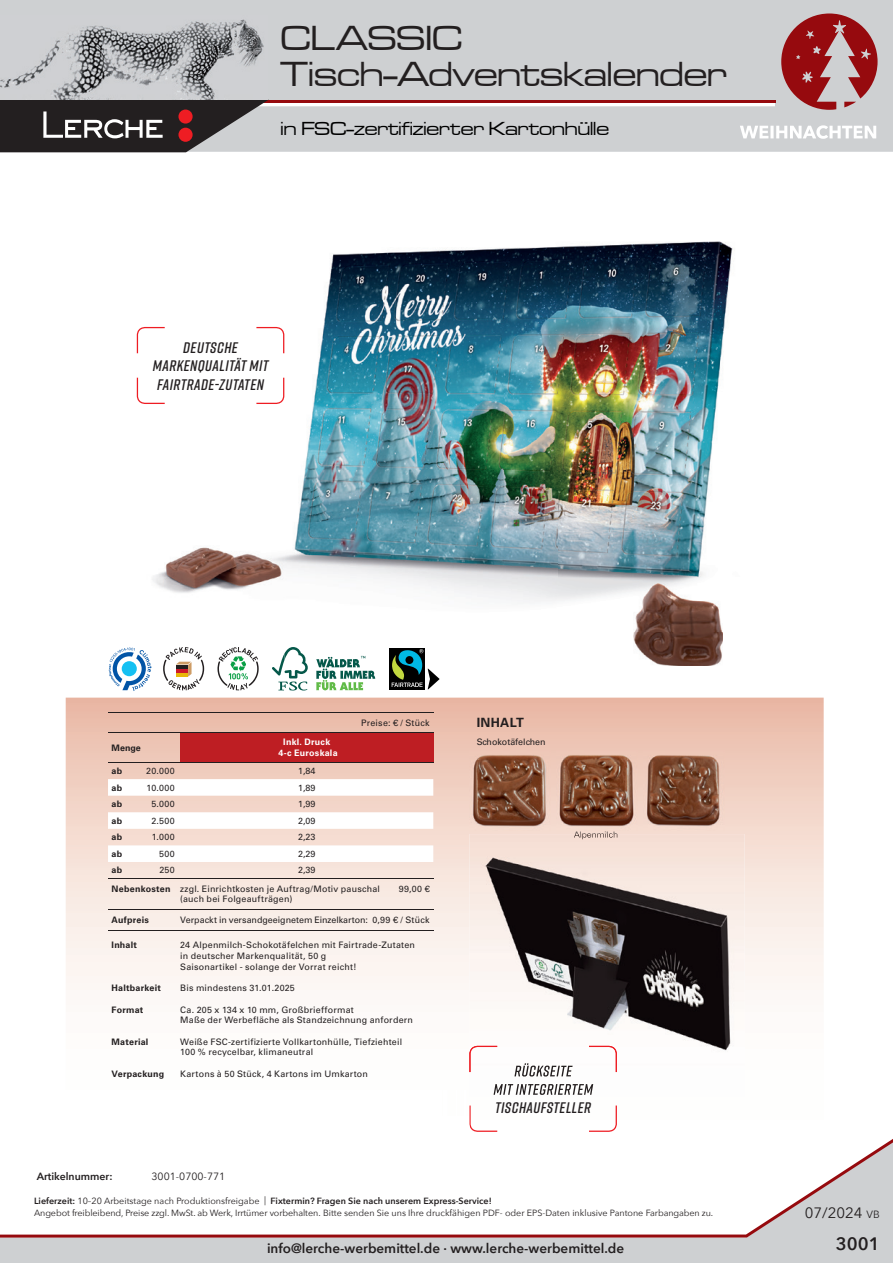
<style>
.page{position:relative;width:893px;height:1263px;background:#fff}
.page>*{position:absolute;margin:0;border:0;box-sizing:border-box;transform-origin:0 0}
.t1{font:36px/36px "Microgramma D Medi Exte";color:#231f20}
.t2{font:19.5px "Microgramma D Medi Exte";color:#000}
.t3{font:600 18px "Avenir Next";color:#231f20}
.t4{font:italic 600 15.3px/18.3px "Rift";letter-spacing:.03em;color:#231f20;text-align:center}
.t5{font:15px "Avenir Next";color:#231f20}
.t6{font:600 13.5px "Avenir Next";color:#231f20}
.t7{font:700 12.75px "Univers LT Pro 65";letter-spacing:.025em;color:#231f20}
.t8{font:600 10.5px "Avenir Next";color:#231f20}
.t9{font:10.5px "Avenir Next";color:#231f20}
.t10{font:9px/12px "Avenir Next";letter-spacing:-.01em;color:#231f20}
.t11{font:8.85px/10.6px "Univers LT Pro 55 Roman";letter-spacing:.02em;color:#231f20}
.t12{font:700 8.85px "Univers LT Pro 65";letter-spacing:.025em;color:#231f20}
.t13{font:8.85px "Univers LT Pro 55 Roman";color:#231f20}
.t14{font:700 8.85px/10.6px "Univers LT Pro 65";letter-spacing:.025em;color:#fff;text-align:center}
.t15{font:300 8.85px "Univers LT Pro 45";color:#231f20}
.s1{font-family:"Univers LT Pro 65";font-weight:700}
.s2{font-weight:600}
.s3{font-size:10.5px}
</style>
<div class="page">
<svg style="left:66px;top:698px;width:758px;height:434px"></svg>
<hr style="left:574px;top:831px;width:43px;height:3px;background:#f5dcd1">
<img style="left:257px;top:247px;width:299px;height:223px">
<img style="left:556px;top:241px;width:177px;height:360px">
<img style="left:284px;top:470px;width:273px;height:133px">
<img style="left:152px;top:547px;width:57px;height:124px">
<img style="left:209px;top:436px;width:75px;height:154px">
<svg style="left:589px;top:1105px;width:28px;height:27px"></svg>
<svg style="left:137px;top:327px;width:28px;height:26px"></svg>
<svg style="left:256px;top:378px;width:28px;height:26px"></svg>
<svg style="left:256px;top:327px;width:28px;height:26px"></svg>
<svg style="left:137px;top:378px;width:28px;height:26px"></svg>
<img style="left:556px;top:750px;width:81px;height:81px">
<img style="left:643px;top:750px;width:81px;height:81px">
<img style="left:469px;top:750px;width:81px;height:81px">
<img style="left:469px;top:834px;width:276px;height:262px">
<img style="left:514px;top:1063px;width:59px;height:13px">
<img style="left:494px;top:1084px;width:99px;height:11px">
<img style="left:469px;top:1046px;width:28px;height:26px">
<img style="left:589px;top:1046px;width:28px;height:26px">
<img style="left:574px;top:834px;width:43px;height:5px">
<img style="left:634px;top:583px;width:89px;height:82px">
<svg style="left:109px;top:647px;width:43px;height:44px"></svg>
<svg style="left:163px;top:647px;width:41px;height:43px"></svg>
<div style="left:180px;top:732px;width:253px;height:30px;background:#be1e23"></div>
<svg style="left:108px;top:779px;width:325px;height:83px"></svg>
<hr style="left:108px;top:762px;width:30px;height:1px;background:#231f20">
<hr style="left:108px;top:878px;width:30px;height:1px;background:#231f20">
<hr style="left:138px;top:762px;width:42px;height:1px;background:#231f20">
<hr style="left:138px;top:878px;width:42px;height:1px;background:#231f20">
<hr style="left:180px;top:712px;width:253px;height:1px;background:#231f20">
<hr style="left:180px;top:732px;width:253px;height:1px;background:#231f20">
<hr style="left:180px;top:762px;width:253px;height:1px;background:#231f20">
<hr style="left:180px;top:878px;width:253px;height:1px;background:#231f20">
<hr style="left:180px;top:909px;width:253px;height:1px;background:#231f20">
<hr style="left:180px;top:930px;width:253px;height:1px;background:#231f20">
<hr style="left:108px;top:930px;width:30px;height:1px;background:#231f20">
<hr style="left:138px;top:930px;width:42px;height:1px;background:#231f20">
<hr style="left:108px;top:909px;width:30px;height:1px;background:#231f20">
<hr style="left:138px;top:909px;width:42px;height:1px;background:#231f20">
<hr style="left:108px;top:712px;width:30px;height:1px;background:#231f20">
<hr style="left:138px;top:712px;width:42px;height:1px;background:#231f20">
<hr style="left:108px;top:732px;width:30px;height:1px;background:#231f20">
<hr style="left:138px;top:732px;width:42px;height:1px;background:#231f20">
<img style="left:272px;top:667px;width:6px;height:8px">
<svg style="left:278px;top:647px;width:30px;height:43px"></svg>
<svg style="left:316px;top:656px;width:59px;height:34px"></svg>
<svg style="left:217px;top:647px;width:42px;height:43px"></svg>
<svg style="left:389px;top:648px;width:3px;height:42px"></svg>
<div style="left:390px;top:648px;width:35px;height:41px;background:#000"></div>
<svg style="left:392px;top:649px;width:48px;height:41px"></svg>
<img style="left:66px;top:1090px;width:403px;height:42px">
<svg style="left:469px;top:1105px;width:28px;height:27px"></svg>
<img style="left:112px;top:1092px;width:41px;height:6px">
<img style="left:181px;top:1092px;width:225px;height:8px">
<img style="left:181px;top:1102px;width:230px;height:9px">
<img style="left:181px;top:1113px;width:105px;height:8px">
<div style="left:0;top:0;width:893px;height:152px;background:#ced0d2"></div>
<hr style="left:0;top:100px;width:775px;height:3px;background:#960a0e">
<svg style="left:0;top:100px;width:269px;height:52px;background:#50484a"></svg>
<img style="left:0;top:15px;width:267px;height:84px">
<div style="left:0;top:1237px;width:893px;height:26px;background:#ced0d2"></div>
<svg style="left:0;top:1139px;width:893px;height:98px"></svg>
<svg style="left:740px;top:125px;width:136px;height:14px"></svg>
<svg style="left:781px;top:14px;width:97px;height:96px;background:#ae6063"></svg>
<h1 class="t1" style="left:281px;top:19px;width:447px">CLASSIC<br>Tisch-Adventskalender</h1>
<h2 class="t2" style="left:281px;top:116px;width:330px">in FSC-zertifizierter Kartonhülle</h2>
<h3 class="t4" style="left:153px;top:338px;width:117px">DEUTSCHE<br>MARKENQUALITÄT MIT<br>FAIRTRADE-ZUTATEN</h3>
<p class="t11" style="left:361px;top:717px;width:70px">Preise: € / Stück</p>
<h3 class="t7" style="left:477px;top:713px;width:49px">INHALT</h3>
<p class="t12" style="left:112px;top:741px;width:31px">Menge</p>
<p class="t14" style="left:278px;top:736px;width:61px">Inkl. Druck<br>4-c Euroskala</p>
<p class="t12" style="left:112px;top:765px;width:12px">ab</p>
<p class="t11" style="left:146px;top:765px;width:30px">20.000</p>
<p class="t11" style="left:298px;top:765px;width:19px">1,84</p>
<p class="t12" style="left:112px;top:781px;width:12px">ab</p>
<p class="t11" style="left:147px;top:782px;width:30px">10.000</p>
<p class="t11" style="left:298px;top:782px;width:19px">1,89</p>
<p class="t12" style="left:112px;top:798px;width:12px">ab</p>
<p class="t11" style="left:151px;top:798px;width:25px">5.000</p>
<p class="t11" style="left:298px;top:798px;width:19px">1,99</p>
<p class="t12" style="left:112px;top:814px;width:12px">ab</p>
<p class="t11" style="left:151px;top:815px;width:25px">2.500</p>
<p class="t11" style="left:298px;top:815px;width:19px">2,09</p>
<p class="t12" style="left:112px;top:831px;width:12px">ab</p>
<p class="t11" style="left:152px;top:831px;width:25px">1.000</p>
<p class="t11" style="left:298px;top:831px;width:19px">2,23</p>
<p class="t12" style="left:112px;top:847px;width:12px">ab</p>
<p class="t11" style="left:159px;top:848px;width:17px">500</p>
<p class="t11" style="left:298px;top:848px;width:19px">2,29</p>
<p class="t12" style="left:112px;top:864px;width:12px">ab</p>
<p class="t11" style="left:160px;top:864px;width:17px">250</p>
<p class="t11" style="left:112px;top:860px;width:270px;line-height:18.8px;text-indent:186px">2,39<br><span class="s1">Nebenkosten</span> zzgl. Einrichtkosten je Auftrag/Motiv pauschal</p>
<p class="t11" style="left:180px;top:893px;width:113px">(auch bei Folgeaufträgen)</p>
<p class="t11" style="left:399px;top:883px;width:32px">99,00 €</p>
<p class="t12" style="left:112px;top:914px;width:39px">Aufpreis</p>
<p class="t13" style="left:180px;top:914px;width:251px">Verpackt in versandgeeignetem Einzelkarton: 0,99 € / Stück</p>
<p class="t12" style="left:112px;top:939px;width:27px">Inhalt</p>
<p class="t11" style="left:180px;top:939px;width:236px">24 Alpenmilch-Schokotäfelchen mit Fairtrade-Zutaten in deutscher Markenqualität, 50 g<br>Saisonartikel - solange der Vorrat reicht!</p>
<p class="t12" style="left:112px;top:982px;width:51px">Haltbarkeit</p>
<p class="t11" style="left:180px;top:982px;width:116px">Bis mindestens 31.01.2025</p>
<p class="t12" style="left:112px;top:1003px;width:33px">Format</p>
<p class="t11" style="left:180px;top:1004px;width:234px">Ca. 205 x 134 x 10 mm, Großbriefformat<br>Maße der Werbefläche als Standzeichnung anfordern</p>
<p class="t12" style="left:112px;top:1035px;width:38px">Material</p>
<p class="t11" style="left:180px;top:1036px;width:223px">Weiße FSC-zertifizierte Vollkartonhülle, Tiefziehteil<br>100 % recycelbar, klimaneutral</p>
<p class="t12" style="left:112px;top:1067px;width:54px">Verpackung</p>
<p class="t11" style="left:180px;top:1068px;width:189px">Kartons à 50 Stück, 4 Kartons im Umkarton</p>
<p class="t8" style="left:37px;top:1167px;width:77px">Artikelnummer:</p>
<p class="t9" style="left:152px;top:1167px;width:75px">3001-0700-771</p>
<p class="t13" style="left:477px;top:736px;width:70px">Schokotäfelchen</p>
<p class="t15" style="left:574px;top:829px;width:46px">Alpenmilch</p>
<h3 class="t4" style="left:495px;top:1098px;width:97px">TISCHAUFSTELLER</h3>
<p class="t10" style="left:34px;top:1194px;width:681px"><span class="s2">Lieferzeit:</span> 10–20 Arbeitstage nach Produktionsfreigabe | <span class="s2">Fixtermin? Fragen Sie nach unserem Express-Service!<br></span>Angebot freibleibend, Preise zzgl. MwSt. ab Werk, Irrtümer vorbehalten. Bitte senden Sie uns Ihre druckfähigen PDF- oder EPS-Daten inklusive Pantone Farbangaben zu.</p>
<h3 class="t5" style="left:805px;top:1200px;width:77px">07/2024 <span class="s3">VB</span></h3>
<h3 class="t3" style="left:836px;top:1228px;width:45px">3001</h3>
<h3 class="t6" style="left:267px;top:1236px;width:359px">info@lerche-werbemittel.de · www.lerche-werbemittel.de</h3>
</div>
